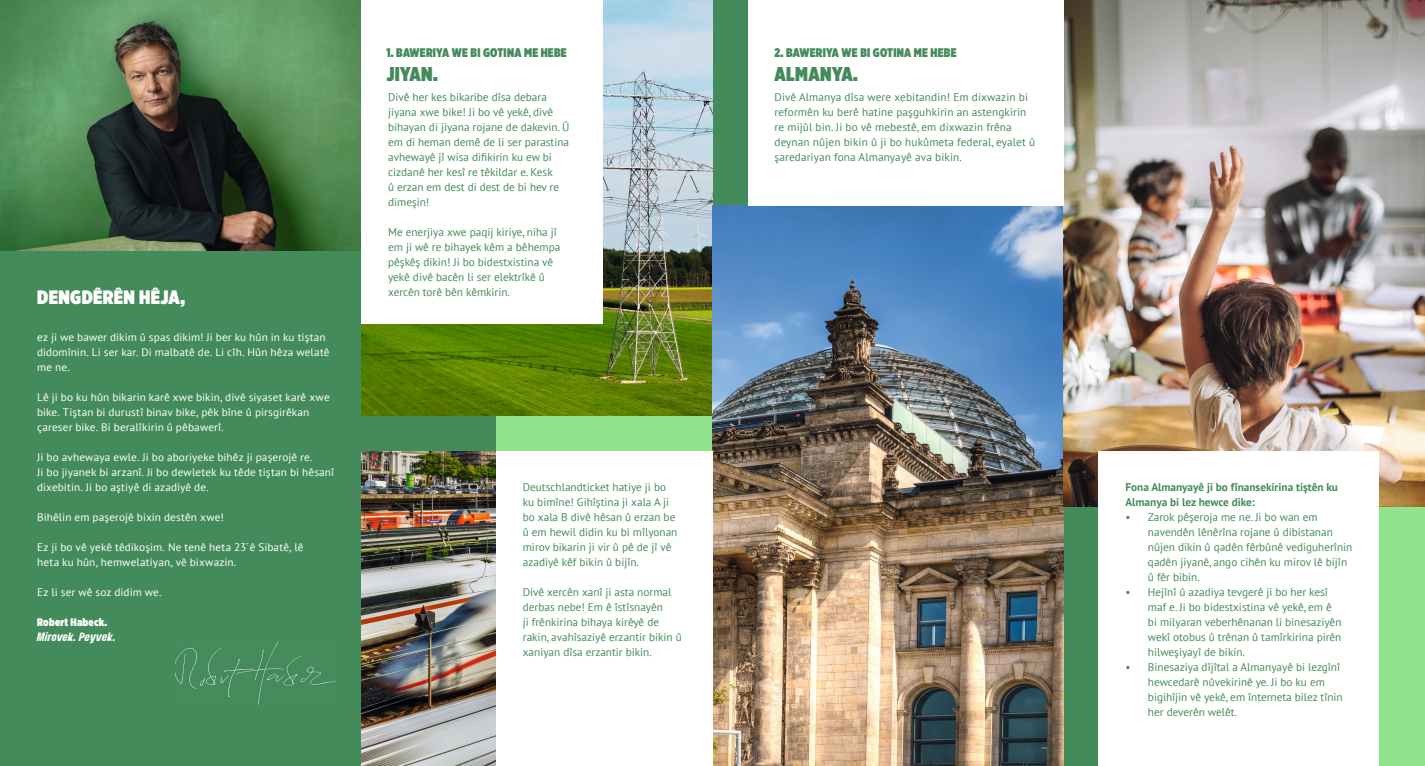
<style>
.page{position:relative;width:1425px;height:766px;background:#fff}
.page>*{position:absolute;margin:0;border:0;box-sizing:border-box;transform-origin:0 0}
.t1{font:900 20px "Gotham X Narrow";letter-spacing:.02em;color:#448b5b}
.t2{font:900 19.38px "Gotham X Narrow";letter-spacing:.02em;color:#fff}
.t3{font:900 12.5px "Gotham X Narrow";letter-spacing:.02em;color:#448b5b}
.t4{font:11.25px/15px "PT Sans";color:#448b5b}
.t5{font:700 11.25px/15px "PT Sans";color:#448b5b}
.t6{font:italic 900 condensed 11.25px "Gruene Type";letter-spacing:.015em;color:#fff}
.t7{font:10.88px/15px "PT Sans";letter-spacing:.01em;color:#fff}
.t8{font:900 10.88px "Gotham X Narrow";letter-spacing:.02em;color:#fff}
</style>
<div class="page">
<div style="left:1063px;top:506px;width:175px;height:259px;background:#448b5b"></div>
<div style="left:1238px;top:506px;width:186px;height:259px;background:#92e38d"></div>
<div style="left:712px;top:0;width:351px;height:765px;background:#448b5b"></div>
<div style="left:496px;top:416px;width:216px;height:349px;background:#92e38d"></div>
<div style="left:0;top:251px;width:361px;height:514px;background:#448b5b"></div>
<img style="left:175px;top:641px;width:161px;height:63px">
<img style="left:0;top:0;width:361px;height:251px">
<img style="left:361px;top:451px;width:135px;height:314px">
<img style="left:361px;top:0;width:351px;height:415px">
<img style="left:712px;top:206px;width:351px;height:559px">
<img style="left:1063px;top:0;width:361px;height:506px">
<div style="left:1098px;top:451px;width:280px;height:314px;background:#fff"></div>
<div style="left:748px;top:0;width:315px;height:206px;background:#fff"></div>
<div style="left:361px;top:0;width:241px;height:323px;background:#fff"></div>
<div style="left:496px;top:451px;width:216px;height:314px;background:#fff"></div>
<h2 class="t2" style="left:37px;top:284px;width:149px">DENGDÊRÊN HÊJA,</h2>
<p class="t7" style="left:37px;top:329px;width:294px">ez ji we bawer dikim û spas dikim! Ji ber ku hûn in ku tiştan didomînin. Li ser kar. Di malbatê de. Li cîh. Hûn hêza welatê me ne.</p>
<p class="t7" style="left:37px;top:389px;width:294px">Lê ji bo ku hûn bikarin karê xwe bikin, divê siyaset karê xwe bike. Tiştan bi durustî binav bike, pêk bîne û pirsgirêkan çareser bike. Bi beralîkirin û pêbawerî.</p>
<p class="t7" style="left:37px;top:449px;width:298px">Ji bo avhewaya ewle. Ji bo aboriyeke bihêz ji paşerojê re.<br>Ji bo jiyanek bi arzanî. Ji bo dewletek ku têde tiştan bi hêsanî dixebitin. Ji bo aştiyê di azadiyê de.</p>
<p class="t7" style="left:37px;top:509px;width:188px">Bihêlin em paşerojê bixin destên xwe!</p>
<p class="t7" style="left:37px;top:539px;width:268px">Ez ji bo vê yekê têdikoşim. Ne tenê heta 23´ê Sibatê, lê heta ku hûn, hemwelatiyan, vê bixwazin.</p>
<p class="t7" style="left:37px;top:584px;width:126px">Ez li ser wê soz didim we.</p>
<p class="t8" style="left:37px;top:615px;width:71px">Robert Habeck.</p>
<p class="t6" style="left:37px;top:629px;width:80px">Mirovek. Peyvek.</p>
<p class="t3" style="left:386px;top:45px;width:182px">1. BAWERIYA WE BI GOTINA ME HEBE</p>
<h1 class="t1" style="left:386px;top:62px;width:53px">JIYAN.</h1>
<p class="t4" style="left:388px;top:89px;width:183px">Divê her kes bikaribe dîsa debara jiyana xwe bike! Ji bo vê yekê, divê bihayan di jiyana rojane de dakevin. Û em di heman demê de li ser parastina avhewayê jî wisa difikirin ku ew bi cizdanê her kesî re têkildar e. Kesk<br>û erzan em dest di dest de bi hev re dimeşin!</p>
<p class="t4" style="left:388px;top:224px;width:174px">Me enerjiya xwe paqij kiriye, niha jî em ji wê re bihayek kêm a bêhempa pêşkêş dikin! Ji bo bidestxistina vê yekê divê bacên li ser elektrîkê û xercên torê bên kêmkirin.</p>
<p class="t4" style="left:523px;top:479px;width:156px">Deutschlandticket hatiye ji bo ku bimîne! Gihîştina ji xala A ji bo xala B divê hêsan û erzan be û em hewil didin ku bi mîlyonan mirov bikarin ji vir û pê de jî vê azadiyê kêf bikin û bijîn.</p>
<p class="t4" style="left:523px;top:584px;width:160px">Divê xercên xanî ji asta normal derbas nebe! Em ê îstîsnayên<br>ji frênkirina bihaya kirêyê de rakin, avahîsaziyê erzantir bikin û xaniyan dîsa erzantir bikin.</p>
<p class="t3" style="left:774px;top:45px;width:183px">2. BAWERIYA WE BI GOTINA ME HEBE</p>
<h1 class="t1" style="left:774px;top:62px;width:85px">ALMANYA.</h1>
<p class="t4" style="left:774px;top:89px;width:262px">Divê Almanya dîsa were xebitandin! Em dixwazin bi reformên ku berê hatine paşguhkirin an astengkirin re mijûl bin. Ji bo vê mebestê, em dixwazin frêna deynan nûjen bikin û ji bo hukûmeta federal, eyalet û şaredariyan fona Almanyayê ava bikin.</p>
<p class="t5" style="left:1125px;top:479px;width:214px">Fona Almanyayê ji bo fînansekirina tiştên ku<br>Almanya bi lez hewce dike:</p>
<p class="t4" style="left:1147px;top:509px;width:206px;text-indent:-22px">• Zarok pêşeroja me ne. Ji bo wan em navendên lênêrîna rojane û dibistanan nûjen dikin û qadên fêrbûnê vediguherînin qadên jiyanê, ango cihên ku mirov lê bijîn û fêr bibin.</p>
<p class="t4" style="left:1147px;top:584px;width:195px;text-indent:-22px">• Hejînî û azadiya tevgerê ji bo her kesî maf e. Ji bo bidestxistina vê yekê, em ê bi milyaran veberhênanan li binesaziyên wekî otobus û trênan û tamîrkirina pirên hilweşiyayî de bikin.</p>
<p class="t4" style="left:1147px;top:659px;width:196px;text-indent:-22px">• Binesaziya dîjîtal a Almanyayê bi lezgînî hewcedarê nûvekirinê ye. Ji bo ku em bigihîjin vê yekê, em înterneta bilez tînin her deverên welêt.</p>
</div>
